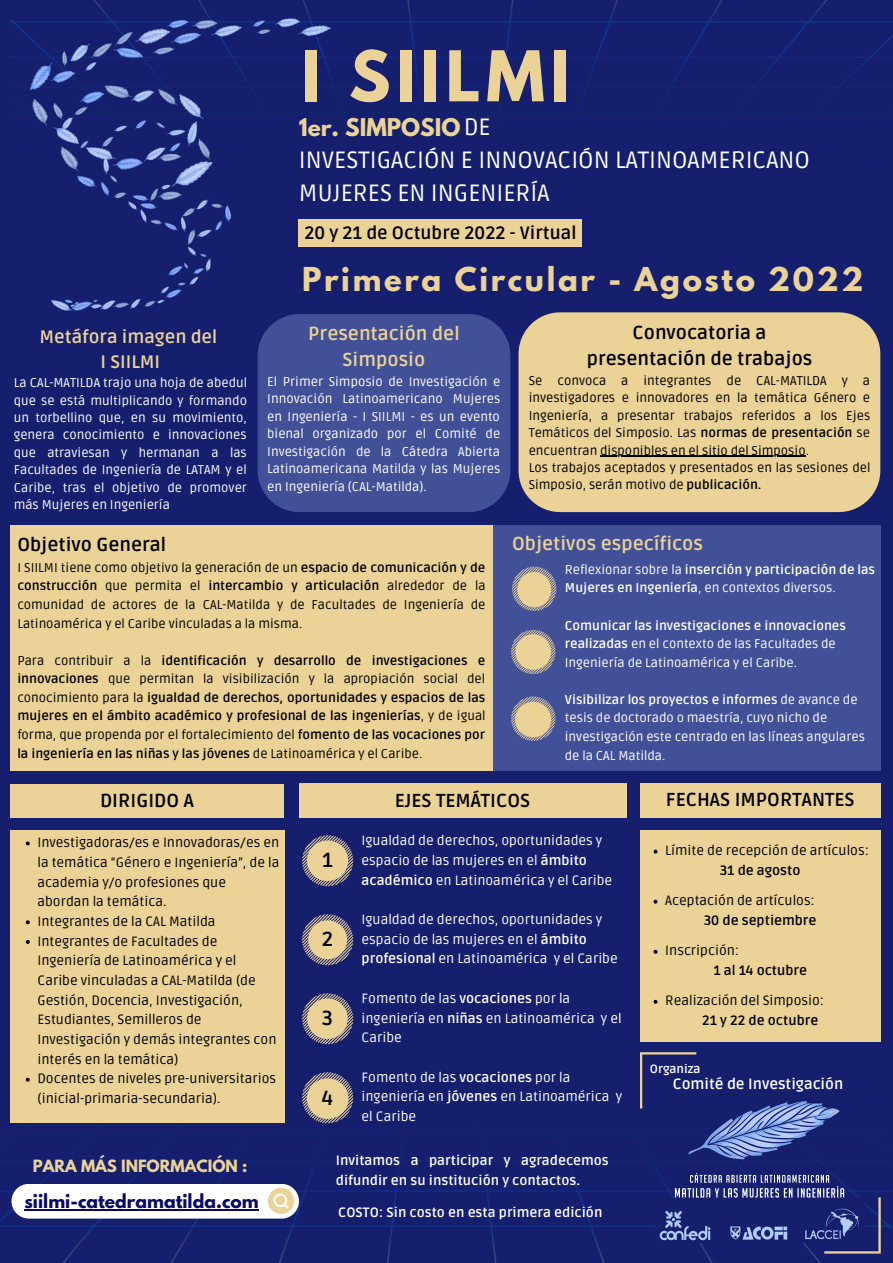
<style>
.page{position:relative;width:893px;height:1263px;background:#161f6e}
.page>*{position:absolute;margin:0;border:0;box-sizing:border-box;transform-origin:0 0}
.t1{font:700 61.88px "League Spartan";letter-spacing:.09em;color:#ebd296}
.t2{font:700 29.17px "League Spartan";letter-spacing:.09em;color:#ebd296}
.t3{font:23.62px/32.9px "Ruda";color:#fff}
.t4{font:700 21.67px "League Spartan";color:#ebd296}
.t5{font:700 20.25px "Ruda";color:#000}
.t6{font:700 18.75px/25.9px "Ruda";color:#000;text-align:center}
.t7{font:700 18.75px/25.9px "Ruda";color:#ebd296;text-align:center}
.t8{font:700 18px/24.8px "Ruda";color:#ebd296;text-align:center}
.t9{font:700 17.92px "Ruda";color:#000}
.t10{font:700 17.1px "League Spartan";color:#090863}
.t11{font:700 15px "League Spartan";color:#ebd296}
.t12{font:700 14.85px "Ruda";color:#fff}
.t13{font:13.5px/19.6px "Ruda";color:#000}
.t14{font:13.5px/19.6px "Ruda";color:#fff}
.t15{font:700 13.5px/19.6px "Ruda";color:#fff}
.t16{font:700 13.5px "Ruda";color:#000}
.t17{font:12.75px/17.4px "Ruda";color:#fff;text-align:justify}
.t18{font:12.75px/17.4px "Ruda";color:#000}
.t19{font:700 12.75px/18.6px "Ruda";color:#000;text-align:justify}
.t20{font:700 12.75px/18.6px "Ruda";color:#fff}
.t21{font:700 12px "Ruda";color:#fff}
.s1{font-family:"Ruda";font-weight:400;font-size:23.62px;color:#fff}
.s2{font-weight:700}
.s3{font-weight:400}
</style>
<div class="page">
<img style="left:10px;top:0;width:883px;height:186px">
<img style="left:31px;top:19px;width:299px;height:291px">
<div style="left:299px;top:219px;width:283px;height:28px;background:#ebd296"></div>
<img style="left:0;top:1062px;width:891px;height:200px">
<div style="left:11px;top:1184px;width:288px;height:34px;background:#fff;border-radius:17px"></div>
<div style="left:268px;top:1188px;width:26px;height:26px;background:#ebd296;border-radius:50%"></div>
<svg style="left:273px;top:1193px;width:16px;height:15px"></svg>
<img style="left:655px;top:1198px;width:20px;height:44px">
<div style="left:258px;top:314px;width:252px;height:198px;background:#425098"></div>
<div style="left:299px;top:784px;width:327px;height:34px;background:#ebd296"></div>
<div style="left:640px;top:783px;width:241px;height:35px;background:#ebd296"></div>
<div style="left:10px;top:784px;width:274px;height:34px;background:#ebd296"></div>
<div style="left:10px;top:830px;width:274px;height:293px;background:#ebd296"></div>
<svg style="left:26px;top:841px;width:4px;height:4px"></svg>
<svg style="left:26px;top:920px;width:4px;height:4px"></svg>
<svg style="left:26px;top:940px;width:4px;height:4px"></svg>
<svg style="left:26px;top:1078px;width:4px;height:4px"></svg>
<div style="left:640px;top:830px;width:241px;height:212px;background:#ebd296"></div>
<svg style="left:653px;top:850px;width:4px;height:3px"></svg>
<svg style="left:653px;top:900px;width:4px;height:4px"></svg>
<svg style="left:653px;top:950px;width:4px;height:4px"></svg>
<svg style="left:653px;top:1000px;width:4px;height:4px"></svg>
<svg style="left:302px;top:835px;width:51px;height:51px"></svg>
<div style="left:307px;top:840px;width:41px;height:41px;background:#ebd296;border-radius:50%"></div>
<div style="left:518px;top:312px;width:362px;height:200px;background:#ebd296"></div>
<hr style="left:600px;top:456px;width:205px;height:1px;background:#000">
<div style="left:10px;top:525px;width:483px;height:245px;background:#ebd296"></div>
<svg style="left:302px;top:914px;width:51px;height:51px"></svg>
<svg style="left:302px;top:993px;width:51px;height:51px"></svg>
<svg style="left:302px;top:1072px;width:51px;height:51px"></svg>
<div style="left:307px;top:1078px;width:41px;height:41px;background:#ebd296;border-radius:50%"></div>
<div style="left:308px;top:920px;width:39px;height:39px;background:#ebd296;border-radius:50%"></div>
<div style="left:307px;top:998px;width:41px;height:41px;background:#ebd296;border-radius:50%"></div>
<div style="left:493px;top:525px;width:387px;height:245px;background:#425098"></div>
<svg style="left:512px;top:567px;width:44px;height:44px"></svg>
<svg style="left:511px;top:630px;width:44px;height:44px"></svg>
<svg style="left:511px;top:696px;width:44px;height:45px"></svg>
<div style="left:515px;top:702px;width:36px;height:35px;background:#ebd296;border-radius:50%"></div>
<div style="left:517px;top:572px;width:34px;height:35px;background:#ebd296;border-radius:50%"></div>
<div style="left:515px;top:634px;width:36px;height:36px;background:#ebd296;border-radius:50%"></div>
<svg style="left:675px;top:1173px;width:205px;height:80px"></svg>
<svg style="left:640px;top:1052px;width:199px;height:107px"></svg>
<hr style="left:25px;top:1209px;width:234px;height:1px;background:#090863">
<h1 class="t1" style="left:302px;top:46px;width:269px">I SIILMI</h1>
<h3 class="t4" style="left:299px;top:116px;width:193px">1er. SIMPOSIO<span class="s1">DE</span></h3>
<h3 class="t3" style="left:299px;top:144px;width:513px">INVESTIGACIÓN E INNOVACIÓN LATINOAMERICANO<br>MUJERES EN INGENIERÍA</h3>
<h3 class="t9" style="left:304px;top:223px;width:273px">20 y 21 de Octubre 2022 - Virtual</h3>
<h3 class="t8" style="left:39px;top:325px;width:179px">Metáfora imagen del<br>I SIILMI</h3>
<p class="t17" style="left:14px;top:374px;width:235px">La CAL-MATILDA trajo una hoja de abedul que se está multiplicando y formando un torbellino que, en su movimiento, genera conocimiento e innovaciones que atraviesan y hermanan a las Facultades de Ingeniería de LATAM y el Caribe, tras el objetivo de promover más Mujeres en Ingeniería</p>
<h2 class="t2" style="left:302px;top:265px;width:563px">Primera Circular - Agosto 2022</h2>
<h3 class="t7" style="left:308px;top:321px;width:153px">Presentación del<br>Simposio</h3>
<p class="t17" style="left:267px;top:373px;width:235px">El Primer Simposio de Investigación e Innovación Latinoamericano Mujeres en Ingeniería - I SIILMI - es un evento bienal organizado por el Comité de Investigación de la Cátedra Abierta Latinoamericana Matilda y las Mujeres en Ingeniería (CAL-Matilda).</p>
<h3 class="t6" style="left:586px;top:320px;width:227px">Convocatoria a presentación de trabajos</h3>
<p class="t18" style="left:528px;top:372px;width:343px">Se convoca a integrantes de CAL-MATILDA y a investigadores e innovadores en la temática Género e Ingeniería, a presentar trabajos referidos a los Ejes Temáticos del Simposio. Las <span class="s2">normas de presentación</span> se encuentran disponibles en el sitio del Simposio.<br>Los trabajos aceptados y presentados en las sesiones del Simposio, serán motivo de <span class="s2">publicación.</span></p>
<h3 class="t6" style="left:17px;top:532px;width:150px">Objetivo General</h3>
<p class="t18" style="left:17px;top:559px;width:470px;line-height:18.6px;text-align:justify">I SIILMI tiene como objetivo la generación de un <span class="s2">espacio de comunicación y de construcción</span> que permita el <span class="s2">intercambio y articulación</span> alrededor de la comunidad de actores de la CAL-Matilda y de Facultades de Ingeniería de Latinoamérica y el Caribe vinculadas a la misma.</p>
<p class="t19" style="left:17px;top:651px;width:470px"><span class="s3">Para contribuir a la</span> identificación y desarrollo de investigaciones e innovaciones <span class="s3">que permitan la visibilización y la apropiación social del conocimiento para la</span> igualdad de derechos, oportunidades y espacios de las mujeres en el ámbito académico y profesional de las ingenierías<span class="s3">, y de igual forma, que propenda por el fortalecimiento del</span> fomento de las vocaciones por la ingeniería en las niñas y las jóvenes <span class="s3">de Latinoamérica y el Caribe.</span></p>
<h3 class="t7" style="left:512px;top:531px;width:192px">Objetivos específicos</h3>
<p class="t20" style="left:565px;top:561px;width:312px"><span class="s3">Reflexionar sobre la</span> inserción y participación de las<br>Mujeres en Ingeniería<span class="s3">, en contextos diversos.</span></p>
<p class="t17" style="left:565px;top:616px;width:282px;line-height:18.6px;text-align:left"><span class="s2">Comunicar las investigaciones e innovaciones realizadas</span> en el contexto de las Facultades de<br>Ingeniería de Latinoamérica y el Caribe.</p>
<p class="t17" style="left:565px;top:690px;width:302px;line-height:18.6px;text-align:left"><span class="s2">Visibilizar los proyectos e informes</span> de avance de tesis de doctorado o maestría, cuyo nicho de investigación este centrado en las líneas angulares de la CAL Matilda.</p>
<h3 class="t6" style="left:100px;top:788px;width:95px">DIRIGIDO A</h3>
<h3 class="t6" style="left:395px;top:788px;width:137px">EJES TEMÁTICOS</h3>
<h3 class="t6" style="left:666px;top:787px;width:190px">FECHAS IMPORTANTES</h3>
<p class="t13" style="left:37px;top:833px;width:243px">Investigadoras/es e Innovadoras/es en la temática “Género e Ingeniería”, de la academia y/o profesiones que abordan la temática.<br>Integrantes de la CAL Matilda Integrantes de Facultades de Ingeniería de Latinoamérica y el Caribe vinculadas a CAL-Matilda (de Gestión, Docencia, Investigación, Estudiantes, Semilleros de Investigación y demás integrantes con interés en la temática)<br>Docentes de niveles pre-universitarios (inicial-primaria-secundaria).</p>
<p class="t13" style="left:665px;top:841px;width:205px">Límite de recepción de artículos:</p>
<p class="t14" style="left:361px;top:831px;width:252px">Igualdad de derechos, oportunidades y espacio de las mujeres en el <span class="s2">ámbito académico</span> en Latinoamérica y el Caribe</p>
<p class="t14" style="left:361px;top:910px;width:258px">Igualdad de derechos, oportunidades y espacio de las mujeres en el <span class="s2">ámbito profesional</span> en Latinoamérica y el Caribe</p>
<p class="t14" style="left:361px;top:989px;width:262px">Fomento de las <span class="s2">vocaciones</span> por la ingeniería en <span class="s2">niñas</span> en Latinoamérica y el<br>Caribe</p>
<p class="t14" style="left:361px;top:1067px;width:262px">Fomento de las <span class="s2">vocaciones</span> por la ingeniería en <span class="s2">jóvenes</span> en Latinoamérica y el Caribe</p>
<h3 class="t5" style="left:322px;top:848px;width:12px">1</h3>
<p class="t16" style="left:720px;top:862px;width:82px">31 de agosto</p>
<p class="t16" style="left:704px;top:912px;width:114px">30 de septiembre</p>
<p class="t16" style="left:713px;top:963px;width:95px">1 al 14 octubre</p>
<p class="t16" style="left:702px;top:1013px;width:118px">21 y 22 de octubre</p>
<p class="t13" style="left:665px;top:891px;width:151px">Aceptación de artículos:</p>
<p class="t13" style="left:665px;top:941px;width:75px">Inscripción:</p>
<p class="t13" style="left:665px;top:991px;width:160px">Realización del Simposio:</p>
<h3 class="t5" style="left:322px;top:927px;width:13px">2</h3>
<h3 class="t5" style="left:322px;top:1006px;width:12px">3</h3>
<p class="t21" style="left:650px;top:1062px;width:52px">Organiza</p>
<p class="t12" style="left:673px;top:1075px;width:172px">Comité de Investigación</p>
<h3 class="t5" style="left:322px;top:1086px;width:13px">4</h3>
<p class="t11" style="left:33px;top:1158px;width:216px">PARA MÁS INFORMACIÓN :</p>
<h3 class="t10" style="left:25px;top:1192px;width:236px">siilmi-catedramatilda.com</h3>
<p class="t15" style="left:336px;top:1151px;width:274px">Invitamos a participar y agradecemos difundir en su institución y contactos.</p>
<p class="t15" style="left:338px;top:1203px;width:265px">COSTO: Sin costo en esta primera edición</p>
</div>
